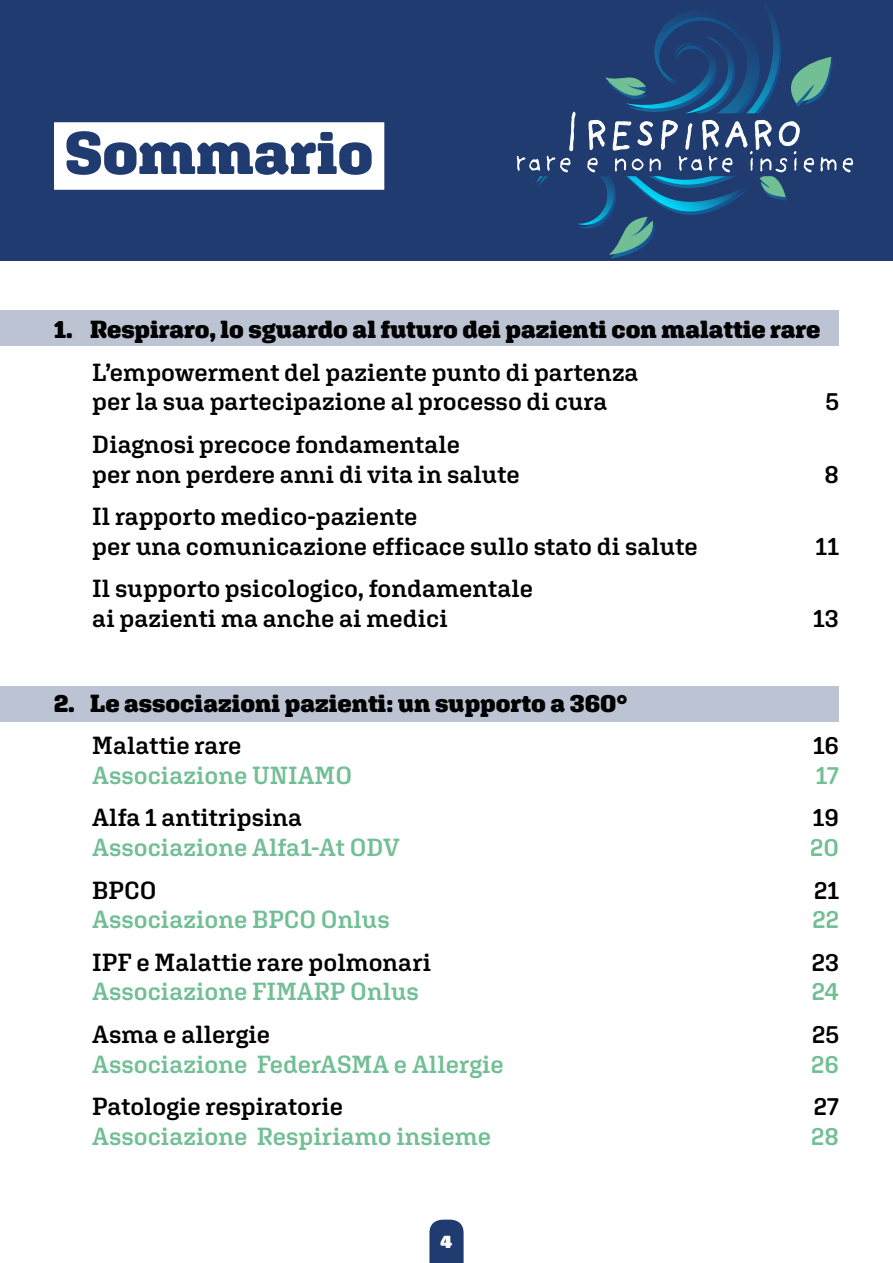
<style>
.page{position:relative;width:893px;height:1263px;background:#fff}
.page>*{position:absolute;margin:0;border:0;box-sizing:border-box;transform-origin:0 0}
.t1{font:900 60px "Aglet Slab";color:#1f3b70}
.t2{font:600 24.75px/29.7px "Aglet Slab";color:#000}
.t3{font:600 24.75px "Aglet Slab";color:#72bf95}
.t4{font:900 24.75px "Aglet Slab";color:#000}
.t5{font:900 18px "Aglet Slab";color:#fff}
</style>
<div class="page">
<div style="left:0;top:310px;width:839px;height:36px;background:#bcc4d4"></div>
<div style="left:0;top:686px;width:839px;height:36px;background:#bcc4d4"></div>
<div style="left:0;top:0;width:893px;height:261px;background:#1f3b70"></div>
<div style="left:54px;top:122px;width:330px;height:68px;background:#fff"></div>
<svg style="left:516px;top:10px;width:338px;height:248px"></svg>
<svg style="left:429px;top:1219px;width:35px;height:44px;background:#314b7b"></svg>
<h1 class="t1" style="left:65px;top:117px;width:310px">Sommario</h1>
<p class="t4" style="left:54px;top:315px;width:768px">1. Respiraro, lo sguardo al futuro dei pazienti con malattie rare</p>
<p class="t2" style="left:92px;top:356px;width:548px">L’empowerment del paziente punto di partenza per la sua partecipazione al processo di cura</p>
<p class="t2" style="left:825px;top:386px;width:15px">5</p>
<p class="t2" style="left:92px;top:429px;width:429px">Diagnosi precoce fondamentale<br>per non perdere anni di vita in salute</p>
<p class="t2" style="left:92px;top:501px;width:607px">Il rapporto medico-paziente<br>per una comunicazione efficace sullo stato di salute</p>
<p class="t2" style="left:92px;top:573px;width:442px">Il supporto psicologico, fondamentale ai pazienti ma anche ai medici</p>
<p class="t2" style="left:825px;top:458px;width:16px">8</p>
<p class="t2" style="left:816px;top:530px;width:25px">11</p>
<p class="t2" style="left:813px;top:603px;width:27px">13</p>
<p class="t4" style="left:54px;top:688px;width:575px">2. Le associazioni pazienti: un supporto a 360°</p>
<p class="t2" style="left:92px;top:730px;width:151px">Malattie rare</p>
<p class="t2" style="left:813px;top:730px;width:28px">16</p>
<p class="t3" style="left:92px;top:760px;width:261px">Associazione UNIAMO</p>
<p class="t3" style="left:816px;top:760px;width:25px">17</p>
<p class="t2" style="left:92px;top:802px;width:211px">Alfa 1 antitripsina</p>
<p class="t2" style="left:813px;top:802px;width:28px">19</p>
<p class="t3" style="left:92px;top:832px;width:309px">Associazione Alfa1-At ODV</p>
<p class="t3" style="left:810px;top:832px;width:30px">20</p>
<p class="t2" style="left:92px;top:874px;width:66px">BPCO</p>
<p class="t2" style="left:814px;top:874px;width:26px">21</p>
<p class="t3" style="left:92px;top:904px;width:299px">Associazione BPCO Onlus</p>
<p class="t3" style="left:812px;top:904px;width:28px">22</p>
<p class="t2" style="left:92px;top:946px;width:340px">IPF e Malattie rare polmonari</p>
<p class="t2" style="left:812px;top:946px;width:29px">23</p>
<p class="t3" style="left:92px;top:976px;width:328px">Associazione FIMARP Onlus</p>
<p class="t3" style="left:812px;top:976px;width:29px">24</p>
<p class="t2" style="left:92px;top:1019px;width:180px">Asma e allergie</p>
<p class="t2" style="left:812px;top:1019px;width:28px">25</p>
<p class="t3" style="left:92px;top:1049px;width:413px">Associazione FederASMA e Allergie</p>
<p class="t3" style="left:811px;top:1049px;width:29px">26</p>
<p class="t2" style="left:92px;top:1091px;width:252px">Patologie respiratorie</p>
<p class="t2" style="left:814px;top:1091px;width:27px">27</p>
<p class="t3" style="left:92px;top:1121px;width:400px">Associazione Respiriamo insieme</p>
<p class="t3" style="left:811px;top:1121px;width:29px">28</p>
<p class="t5" style="left:441px;top:1231px;width:13px">4</p>
</div>
